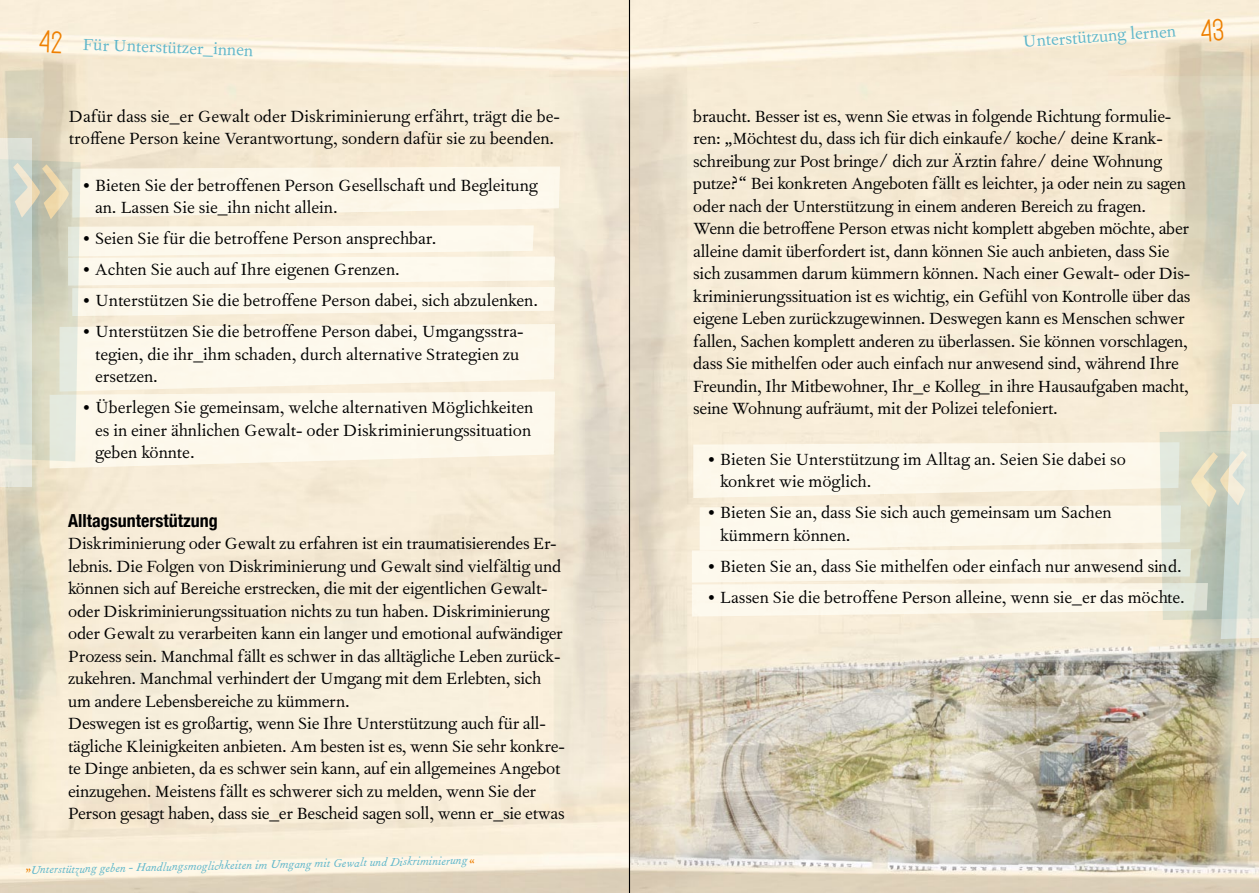
<style>
.page{position:relative;width:1259px;height:893px;background:#fff}
.page>*{position:absolute;margin:0;border:0;box-sizing:border-box;transform-origin:0 0}
.t1{font:19.5px/22.5px "Fournier MT Std";letter-spacing:-.01em;color:#000}
.t2{font:19.5px "Fournier MT Std";color:#5eb6ca}
.t3{font:700 condensed 18px "Helvetica Neue";color:#000}
.t4{font:italic 13.5px "Fournier MT Std";color:#5eb6ca}
.s1{font-style:normal;color:#ee7f00}
.s2{font-family:"Chadwick";font-size:27px;color:#ee7f00}
</style>
<div class="page">
<img style="left:630px;top:0;width:629px;height:893px">
<hr style="left:629px;top:0;width:1px;height:893px;background:#000">
<div style="left:0;top:138px;width:32px;height:349px;background:linear-gradient(to right,#eae8dc,#dce1d7)"></div>
<svg style="left:39px;top:31px;width:23px;height:22px"></svg>
<svg style="left:692px;top:404px;width:567px;height:235px;background:#f4efdf"></svg>
<svg style="left:0;top:157px;width:560px;height:311px;background:#f6f1e3"></svg>
<p class="t2" style="left:83px;top:31px;width:172px;rotate:2deg">Für Unterstützer_innen</p>
<p class="t1" style="left:69px;top:104px;width:492px">Dafür dass sie_er Gewalt oder Diskriminierung erfährt, trägt die be&shy;troffene Person keine Verantwortung, sondern dafür sie zu beenden.</p>
<p class="t1" style="left:95px;top:173px;width:444px;text-indent:-12px">• Bieten Sie der betroffenen Person Gesellschaft und Begleitung an. Lassen Sie sie_ihn nicht allein.</p>
<p class="t1" style="left:83px;top:227px;width:355px">• Seien Sie für die betroffene Person ansprechbar.</p>
<p class="t1" style="left:83px;top:258px;width:318px">• Achten Sie auch auf Ihre eigenen Grenzen.</p>
<p class="t1" style="left:83px;top:289px;width:456px">• Unterstützen Sie die betroffene Person dabei, sich abzulenken.</p>
<p class="t1" style="left:95px;top:320px;width:430px;text-indent:-12px">• Unterstützen Sie die betroffene Person dabei, Umgangsstra&shy;tegien, die ihr_ihm schaden, durch alternative Strategien zu ersetzen.</p>
<p class="t1" style="left:95px;top:396px;width:440px;text-align:justify;text-indent:-12px">• Überlegen Sie gemeinsam, welche alternativen Möglichkeiten es in einer ähnlichen Gewalt- oder Diskriminierungssituation geben könnte.</p>
<p class="t3" style="left:68px;top:509px;width:151px">Alltagsunterstützung</p>
<p class="t1" style="left:68px;top:532px;width:498px">Diskriminierung oder Gewalt zu erfahren ist ein traumatisierendes Er&shy;lebnis. Die Folgen von Diskriminierung und Gewalt sind vielfältig und können sich auf Bereiche erstrecken, die mit der eigentlichen Gewalt&shy;oder Diskriminierungssituation nichts zu tun haben. Diskriminierung oder Gewalt zu verarbeiten kann ein langer und emotional aufwändiger Prozess sein. Manchmal fällt es schwer in das alltägliche Leben zurück&shy;zukehren. Manchmal verhindert der Umgang mit dem Erlebten, sich um andere Lebensbereiche zu kümmern.<br>Deswegen ist es großartig, wenn Sie Ihre Unterstützung auch für all&shy;tägliche Kleinigkeiten anbieten. Am besten ist es, wenn Sie sehr konkre&shy;te Dinge anbieten, da es schwer sein kann, auf ein allgemeines Angebot einzugehen. Meistens fällt es schwerer sich zu melden, wenn Sie der Person gesagt haben, dass sie_er Bescheid sagen soll, wenn er_sie etwas</p>
<p class="t4" style="left:25px;top:860px;width:450px;rotate:-1deg"><span class="s1">»</span>Unterstützung geben - Handlungsmoglichkeiten im Umgang mit Gewalt und Diskriminierung <span class="s1">«</span></p>
<p class="t2" style="left:1022px;top:28px;width:202px;rotate:-4deg">Unterstützung lernen <span class="s2">43</span></p>
<p class="t1" style="left:693px;top:104px;width:498px">braucht. Besser ist es, wenn Sie etwas in folgende Richtung formulie&shy;ren: „Möchtest du, dass ich für dich einkaufe/ koche/ deine Krank&shy;schreibung zur Post bringe/ dich zur Ärztin fahre/ deine Wohnung putze?“ Bei konkreten Angeboten fällt es leichter, ja oder nein zu sagen oder nach der Unterstützung in einem anderen Bereich zu fragen.<br>Wenn die betroffene Person etwas nicht komplett abgeben möchte, aber alleine damit überfordert ist, dann können Sie auch anbieten, dass Sie sich zusammen darum kümmern können. Nach einer Gewalt- oder Dis&shy;kriminierungssituation ist es wichtig, ein Gefühl von Kontrolle über das eigene Leben zurückzugewinnen. Deswegen kann es Menschen schwer fallen, Sachen komplett anderen zu überlassen. Sie können vorschlagen, dass Sie mithelfen oder auch einfach nur anwesend sind, während Ihre Freundin, Ihr Mitbewohner, Ihr_e Kolleg_in ihre Hausaufgaben macht, seine Wohnung aufräumt, mit der Polizei telefoniert.</p>
<p class="t1" style="left:720px;top:447px;width:407px;text-indent:-12px">• Bieten Sie Unterstützung im Alltag an. Seien Sie dabei so konkret wie möglich.</p>
<p class="t1" style="left:720px;top:501px;width:393px;text-indent:-12px">• Bieten Sie an, dass Sie sich auch gemeinsam um Sachen kümmern können.</p>
<p class="t1" style="left:708px;top:554px;width:475px">• Bieten Sie an, dass Sie mithelfen oder einfach nur anwesend sind.</p>
<p class="t1" style="left:708px;top:585px;width:478px">• Lassen Sie die betroffene Person alleine, wenn sie_er das möchte.</p>
</div>
